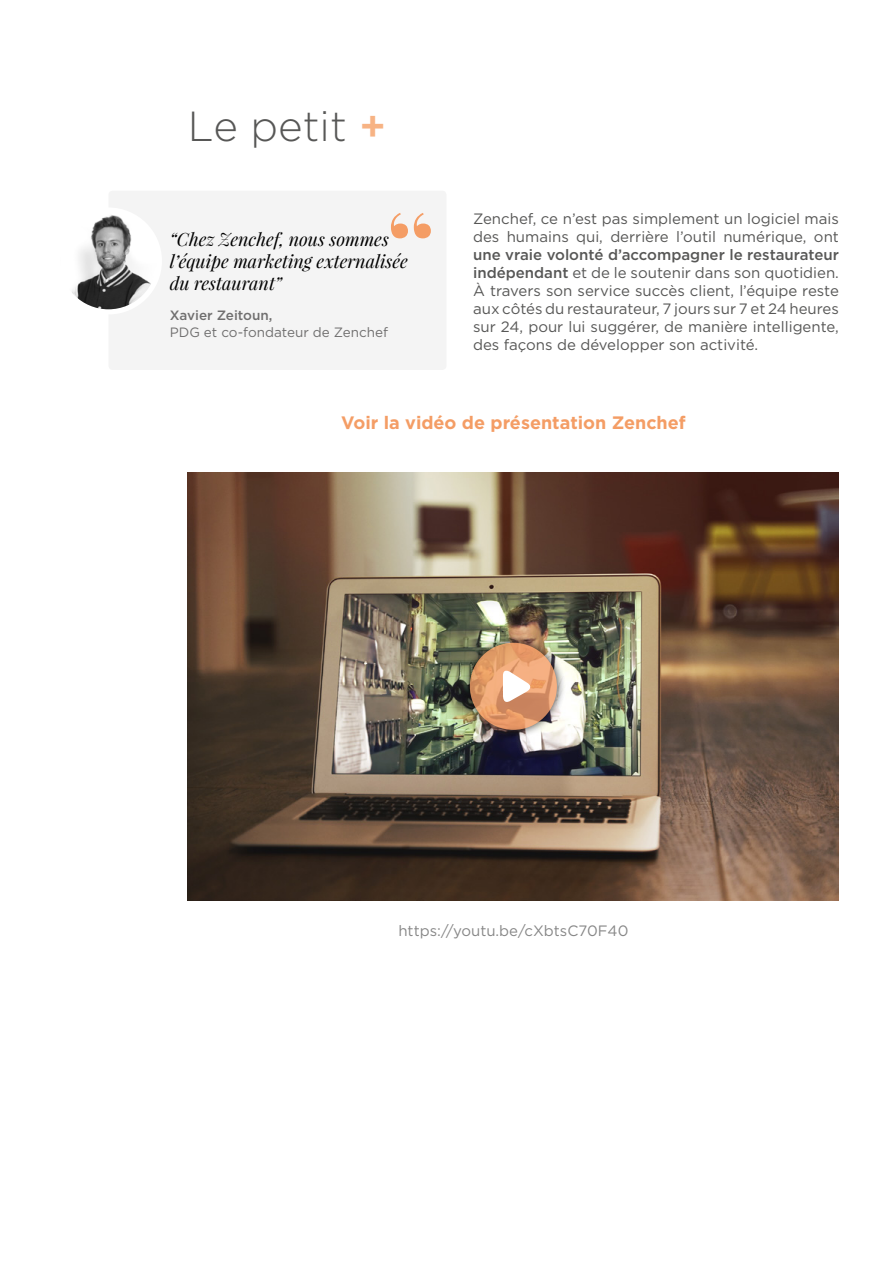
<style>
.page{position:relative;width:893px;height:1263px;background:#fff}
.page>*{position:absolute;margin:0;border:0;box-sizing:border-box;transform-origin:0 0}
.t1{font:300 42px "Gotham";color:#575756}
.t2{font:italic 18px/21.6px "Playfair Display";color:#000}
.t3{font:700 18px "Gotham";color:#f49d65}
.t4{font:15px/18px "Gotham";color:#575756}
.t5{font:15px "Gotham";color:#878787}
.t6{font:13.5px "Gotham";color:#706f6f}
.t7{font:500 13.5px "Gotham";color:#706f6f}
.s1{font-weight:500;color:#f7b384}
.s2{font-weight:500}
</style>
<div class="page">
<div style="left:108px;top:191px;width:338px;height:179px;background:#f4f4f4;border-radius:4px"></div>
<svg style="left:391px;top:213px;width:40px;height:25px"></svg>
<div style="left:55px;top:207px;width:107px;height:107px;background:#fff;border-radius:50%"></div>
<img style="left:60px;top:213px;width:97px;height:96px;border-radius:48px">
<img style="left:188px;top:472px;width:651px;height:429px">
<img style="left:461px;top:633px;width:105px;height:106px">
<svg style="left:470px;top:643px;width:87px;height:87px;background:#e29b6b"></svg>
<svg style="left:503px;top:667px;width:31px;height:38px"></svg>
<h1 class="t1" style="left:188px;top:99px;width:200px">Le petit <span class="s1">+</span></h1>
<p class="t2" style="left:170px;top:228px;width:240px">“Chez Zenchef, nous sommes l’équipe marketing externalisée du restaurant”</p>
<p class="t7" style="left:170px;top:307px;width:104px">Xavier Zeitoun,</p>
<p class="t6" style="left:170px;top:323px;width:220px">PDG et co-fondateur de Zenchef</p>
<p class="t4" style="left:473px;top:209px;width:367px">Zenchef, ce n’est pas simplement un logiciel mais des humains qui, derrière l’outil numérique, ont</p>
<p class="t4" style="left:473px;top:245px;width:367px;text-align:justify"><span class="s2">une vraie volonté d’accompagner le restaurateur indépendant</span> et de le soutenir dans son quotidien.<br>À travers son service succès client, l’équipe reste aux côtés du restaurateur, 7 jours sur 7 et 24 heures sur 24, pour lui suggérer, de manière intelligente, des façons de développer son activité.</p>
<p class="t3" style="left:341px;top:411px;width:346px">Voir la vidéo de présentation Zenchef</p>
<p class="t5" style="left:398px;top:921px;width:232px">https://youtu.be/cXbtsC70F40</p>
</div>
